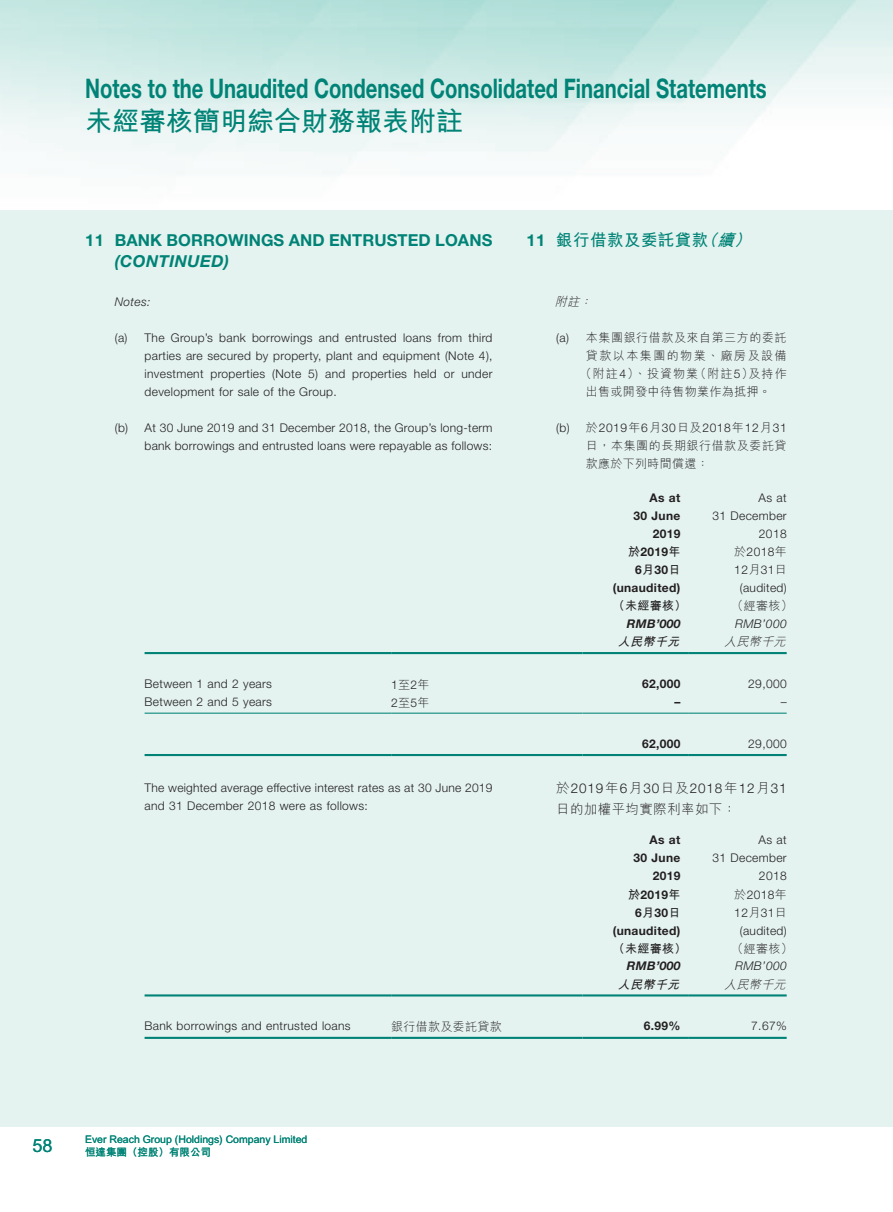
<style>
.page{position:relative;width:893px;height:1212px;background:#fff}
.page>*{position:absolute;margin:0;border:0;box-sizing:border-box;transform-origin:0 0}
.t1{font:700 27px "Helvetica Neue LT Std";color:#008376;scale:.75 1}
.t2{font:700 27px "M Hei HK";color:#008376}
.t3{font:700 18px "M Hei HK";color:#008376}
.t4{font:700 16.5px "Helvetica Neue LT Std";letter-spacing:.005em;color:#008376}
.t5{font:700 16.5px "M Hei HK";letter-spacing:.03em;color:#008376}
.t6{font:italic 700 16.5px "Helvetica Neue LT Std";letter-spacing:.03em;color:#008376}
.t7{font:300 13.5px "Helvetica Neue LT Std";letter-spacing:.06em;color:#231f20}
.t8{font:300 13.5px "M Hei HK";letter-spacing:.03em;color:#231f20}
.t9{font:300 12px/18px "Helvetica Neue LT Std";letter-spacing:.03em;color:#231f20;text-align:right}
.t10{font:700 12px/18px "Helvetica Neue LT Std";letter-spacing:.03em;color:#231f20;text-align:right}
.t11{font:300 12px/18px "M Hei HK";letter-spacing:.05em;color:#231f20}
.t12{font:300 12px "M Hei HK";letter-spacing:.03em;color:#231f20}
.t13{font:italic 300 12px "Helvetica Neue LT Std";letter-spacing:.03em;color:#231f20}
.t14{font:300 12px "M Hei HK";letter-spacing:.085em;color:#231f20}
.t15{font:300 12px "M Hei HK";letter-spacing:.125em;color:#231f20}
.t16{font:italic 700 12px "Helvetica Neue LT Std";letter-spacing:.03em;color:#231f20}
.t17{font:italic 300 12px "M Hei HK";color:#231f20}
.t18{font:700 12px "M Hei HK";letter-spacing:.03em;color:#231f20}
.t19{font:italic 700 12px "M Hei HK";color:#231f20}
.t20{font:700 10.5px/12.6px "M Hei HK";color:#008376}
.s1{font-family:"Helvetica Neue LT Std"}
.s2{font-style:italic}
.s3{font-family:"M Hei HK"}
</style>
<div class="page">
<div style="left:0;top:210px;width:893px;height:917px;background:#e4f3f0"></div>
<hr style="left:145px;top:652px;width:246px;height:2px;background:#008376">
<hr style="left:391px;top:652px;width:192px;height:2px;background:#008376">
<hr style="left:583px;top:652px;width:106px;height:2px;background:#008376">
<hr style="left:689px;top:652px;width:98px;height:2px;background:#008376">
<hr style="left:145px;top:713px;width:246px;height:1px;background:#008376">
<hr style="left:391px;top:713px;width:192px;height:1px;background:#008376">
<hr style="left:583px;top:713px;width:106px;height:1px;background:#008376">
<hr style="left:689px;top:713px;width:98px;height:1px;background:#008376">
<hr style="left:145px;top:754px;width:246px;height:2px;background:#008376">
<hr style="left:391px;top:754px;width:192px;height:2px;background:#008376">
<hr style="left:583px;top:754px;width:106px;height:2px;background:#008376">
<hr style="left:689px;top:754px;width:98px;height:2px;background:#008376">
<hr style="left:145px;top:994px;width:246px;height:2px;background:#008376">
<hr style="left:391px;top:994px;width:192px;height:2px;background:#008376">
<hr style="left:583px;top:994px;width:106px;height:2px;background:#008376">
<hr style="left:689px;top:994px;width:98px;height:2px;background:#008376">
<hr style="left:145px;top:1037px;width:246px;height:2px;background:#008376">
<hr style="left:391px;top:1037px;width:192px;height:2px;background:#008376">
<hr style="left:583px;top:1037px;width:106px;height:2px;background:#008376">
<hr style="left:689px;top:1037px;width:98px;height:2px;background:#008376">
<h1 class="t1" style="left:85px;top:72px;width:910px">Notes to the Unaudited Condensed Consolidated Financial Statements</h1>
<h1 class="t2" style="left:85px;top:101px;width:379px">未經審核簡明綜合財務報表附註</h1>
<h3 class="t4" style="left:85px;top:230px;width:409px">11 BANK BORROWINGS AND ENTRUSTED LOANS</h3>
<h3 class="t6" style="left:115px;top:251px;width:116px">(CONTINUED)</h3>
<p class="t13" style="left:115px;top:294px;width:37px">Notes:</p>
<p class="t9" style="left:145px;top:328px;width:349px;text-align:justify;text-indent:-30px">(a) The Group’s bank borrowings and entrusted loans from third parties are secured by property, plant and equipment (Note 4), investment properties (Note 5) and properties held or under development for sale of the Group.</p>
<p class="t9" style="left:115px;top:418px;width:379px">(b) At 30 June 2019 and 31 December 2018, the Group’s long-term bank borrowings and entrusted loans were repayable as follows:</p>
<h3 class="t5" style="left:526px;top:228px;width:232px"><span class="s1">11</span> 銀行借款及委託貸款<span class="s2">（續）</span></h3>
<p class="t17" style="left:555px;top:293px;width:42px">附註：</p>
<p class="t11" style="left:556px;top:328px;width:232px"><span class="s1">(a)</span> 本集團銀行借款及來自第三方的委託</p>
<p class="t15" style="left:586px;top:347px;width:202px">貸款以本集團的物業、廠房及設備</p>
<p class="t14" style="left:580px;top:365px;width:208px">（附註<span class="s1">4</span>）、投資物業（附註<span class="s1">5</span>）及持作</p>
<p class="t12" style="left:586px;top:383px;width:186px">出售或開發中待售物業作為抵押。</p>
<p class="t9" style="left:556px;top:418px;width:232px">(b) <span class="s3">於</span>2019<span class="s3">年</span>6<span class="s3">月</span>30<span class="s3">日及</span>2018<span class="s3">年</span>12<span class="s3">月</span>31</p>
<p class="t11" style="left:586px;top:436px;width:202px">日，本集團的長期銀行借款及委託貸款應於下列時間償還：</p>
<p class="t10" style="left:634px;top:488px;width:48px">As at<br>30 June<br>2019</p>
<p class="t9" style="left:712px;top:488px;width:76px">As at<br>31 December<br>2018</p>
<p class="t10" style="left:628px;top:543px;width:54px;text-align:center"><span class="s3">於</span>2019<span class="s3">年<br></span>6<span class="s3">月</span>30<span class="s3">日</span></p>
<p class="t9" style="left:734px;top:543px;width:54px;text-align:left"><span class="s3">於</span>2018<span class="s3">年<br></span>12<span class="s3">月</span>31<span class="s3">日</span></p>
<p class="t10" style="left:613px;top:579px;width:69px">(unaudited)</p>
<p class="t9" style="left:740px;top:579px;width:48px">(audited)</p>
<p class="t18" style="left:613px;top:597px;width:75px">（未經審核）</p>
<p class="t11" style="left:731px;top:596px;width:63px">（經審核）</p>
<p class="t16" style="left:627px;top:616px;width:55px">RMB’000</p>
<p class="t13" style="left:735px;top:616px;width:53px">RMB’000</p>
<p class="t19" style="left:618px;top:633px;width:67px">人民幣千元</p>
<p class="t17" style="left:724px;top:633px;width:67px">人民幣千元</p>
<p class="t9" style="left:145px;top:674px;width:129px">Between 1 and 2 years</p>
<p class="t9" style="left:391px;top:675px;width:40px">1<span class="s3">至</span>2<span class="s3">年</span></p>
<p class="t10" style="left:642px;top:674px;width:40px">62,000</p>
<p class="t9" style="left:748px;top:674px;width:40px">29,000</p>
<p class="t9" style="left:145px;top:692px;width:129px">Between 2 and 5 years</p>
<p class="t9" style="left:391px;top:693px;width:40px">2<span class="s3">至</span>5<span class="s3">年</span></p>
<p class="t10" style="left:674px;top:692px;width:7px">–</p>
<p class="t9" style="left:781px;top:692px;width:7px">–</p>
<p class="t10" style="left:642px;top:734px;width:40px">62,000</p>
<p class="t9" style="left:748px;top:734px;width:40px">29,000</p>
<p class="t9" style="left:145px;top:778px;width:349px;text-align:left">The weighted average effective interest rates as at 30 June 2019 and 31 December 2018 were as follows:</p>
<p class="t10" style="left:634px;top:830px;width:48px">As at<br>30 June<br>2019</p>
<p class="t9" style="left:712px;top:830px;width:76px">As at<br>31 December<br>2018</p>
<p class="t10" style="left:628px;top:885px;width:54px;text-align:center"><span class="s3">於</span>2019<span class="s3">年<br></span>6<span class="s3">月</span>30<span class="s3">日</span></p>
<p class="t9" style="left:734px;top:885px;width:54px;text-align:left"><span class="s3">於</span>2018<span class="s3">年<br></span>12<span class="s3">月</span>31<span class="s3">日</span></p>
<p class="t10" style="left:613px;top:921px;width:69px">(unaudited)</p>
<p class="t9" style="left:740px;top:921px;width:48px">(audited)</p>
<p class="t18" style="left:613px;top:939px;width:75px">（未經審核）</p>
<p class="t11" style="left:731px;top:939px;width:63px">（經審核）</p>
<p class="t16" style="left:627px;top:958px;width:55px">RMB’000</p>
<p class="t13" style="left:735px;top:959px;width:53px">RMB’000</p>
<p class="t19" style="left:618px;top:975px;width:67px">人民幣千元</p>
<p class="t17" style="left:724px;top:976px;width:67px">人民幣千元</p>
<p class="t9" style="left:145px;top:1017px;width:208px">Bank borrowings and entrusted loans</p>
<p class="t12" style="left:391px;top:1018px;width:112px">銀行借款及委託貸款</p>
<p class="t10" style="left:644px;top:1017px;width:38px">6.99%</p>
<p class="t9" style="left:751px;top:1017px;width:37px">7.67%</p>
<p class="t7" style="left:556px;top:779px;width:232px"><span class="s3">於</span>2019<span class="s3">年</span>6<span class="s3">月</span>30<span class="s3">日及</span>2018<span class="s3">年</span>12<span class="s3">月</span>31</p>
<p class="t8" style="left:556px;top:799px;width:182px">日的加權平均實際利率如下：</p>
<h2 class="t3" style="left:33px;top:1132px;width:22px">58</h2>
<p class="t20" style="left:85px;top:1132px;width:224px">Ever Reach Group (Holdings) Company Limited恒達集團（控股）有限公司</p>
</div>
